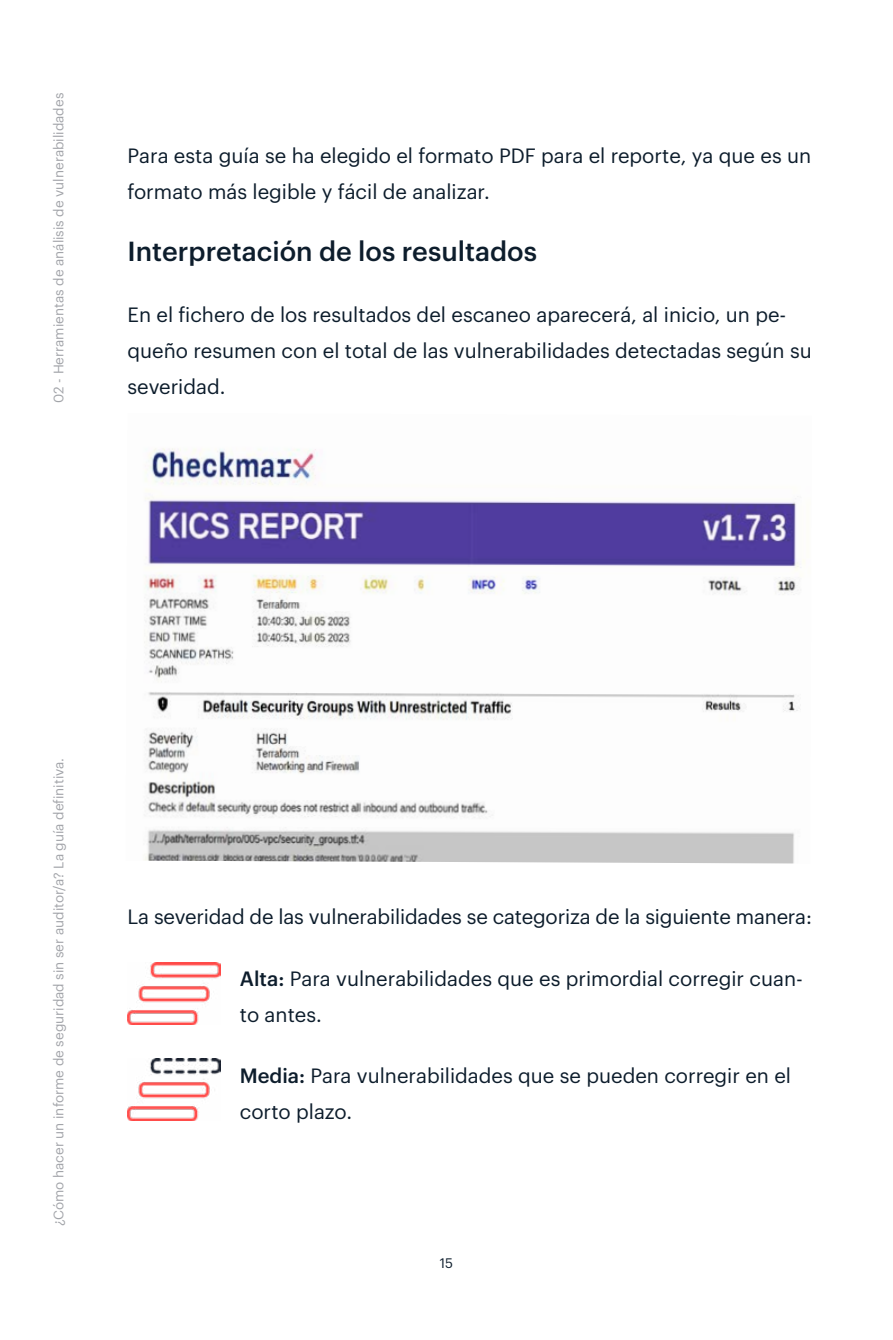
<style>
.page{position:relative;width:893px;height:1340px;background:#fff}
.page>*{position:absolute;margin:0;border:0;box-sizing:border-box;transform-origin:0 0}
.t1{font:500 27px "Graphik";color:#0d1d2c}
.t2{font:20.25px/36px "Graphik";color:#0d1d2c}
.t3{font:13.5px "Graphik";color:#a2a4a9}
.t4{font:13.5px "Graphik";color:#0d1d2c}
.s1{font-weight:500}
</style>
<div class="page">
<img style="left:144px;top:448px;width:661px;height:415px">
<img style="left:128px;top:962px;width:93px;height:62px">
<img style="left:128px;top:1058px;width:93px;height:62px">
<p class="t3" style="left:49px;top:403px;width:311px;rotate:-90deg">02 - Herramientas de análisis de vulnerabilidades</p>
<p class="t2" style="left:128px;top:136px;width:685px">Para esta guía se ha elegido el formato PDF para el reporte, ya que es un formato más legible y fácil de analizar.</p>
<h1 class="t1" style="left:128px;top:230px;width:411px">Interpretación de los resultados</h1>
<p class="t2" style="left:128px;top:295px;width:686px">En el fichero de los resultados del escaneo aparecerá, al inicio, un pe&shy;queño resumen con el total de las vulnerabilidades detectadas según su severidad.</p>
<p class="t3" style="left:49px;top:1226px;width:470px;rotate:-90deg">¿Cómo hacer un informe de seguridad sin ser auditor/a? La guía definitiva.</p>
<p class="t2" style="left:128px;top:897px;width:686px">La severidad de las vulnerabilidades se categoriza de la siguiente manera:</p>
<p class="t2" style="left:240px;top:958px;width:565px"><span class="s1">Alta:</span> Para vulnerabilidades que es primordial corregir cuan&shy;to antes.</p>
<p class="t2" style="left:240px;top:1056px;width:553px"><span class="s1">Media:</span> Para vulnerabilidades que se pueden corregir en el corto plazo.</p>
<p class="t4" style="left:440px;top:1252px;width:15px">15</p>
</div>
